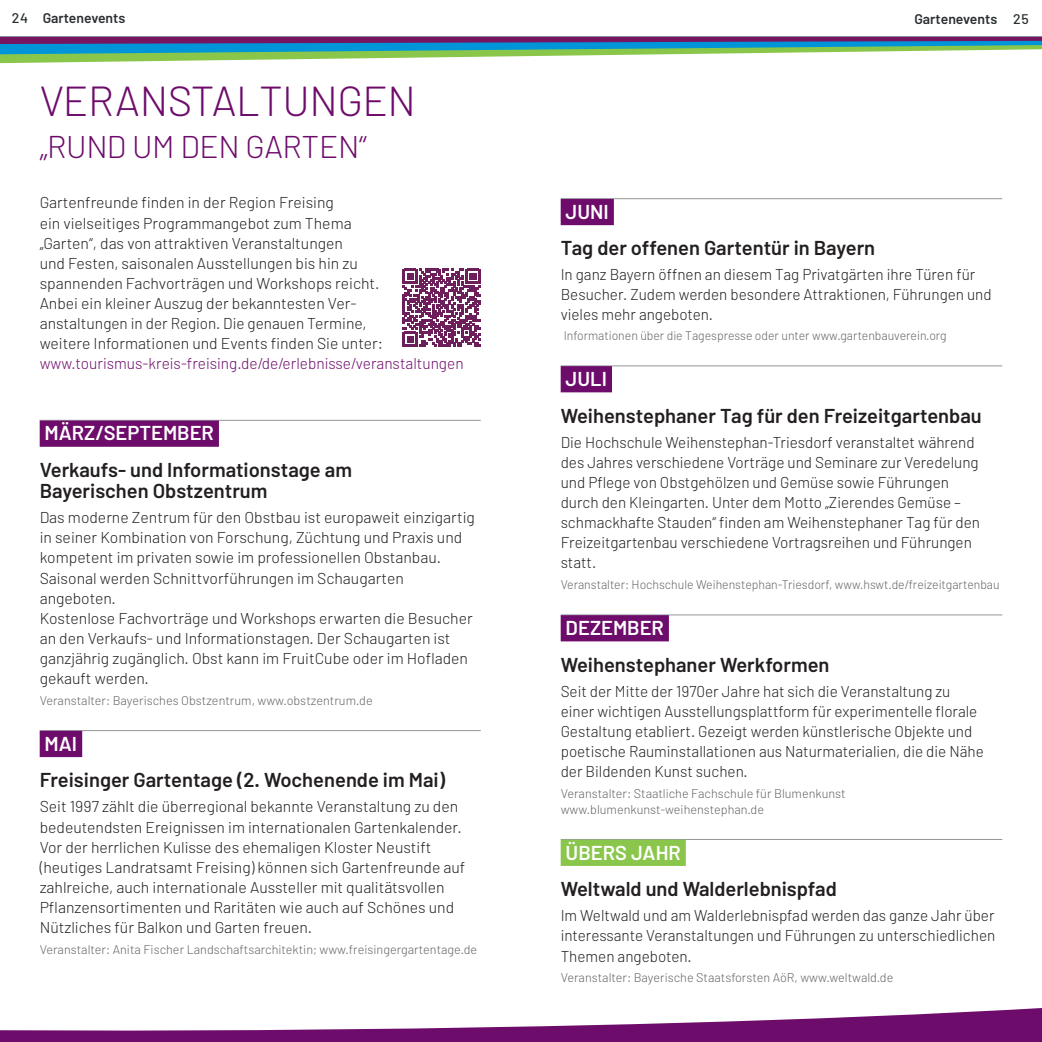
<style>
.page{position:relative;width:1042px;height:1042px;background:#fff}
.page>*{position:absolute;margin:0;border:0;box-sizing:border-box;transform-origin:0 0}
.t1{font:300 42px "Barlow";letter-spacing:-.01em;color:#6e0c6b}
.t2{font:300 31.5px "Barlow";letter-spacing:-.01em;color:#6e0c6b}
.t3{font:600 20.12px/21px "Barlow";color:#231f20}
.t4{font:600 20.12px "Barlow";color:#fff}
.t5{font:300 15.75px/20.1px "Barlow";color:#231f20}
.t6{font:300 15.75px "Barlow";color:#6e0c6b}
.t7{font:600 14px "Barlow";color:#292e31}
.t8{font:300 12.6px/15.8px "Barlow";color:#636366}
.s1{font-weight:500}
</style>
<div class="page">
<hr style="left:40px;top:420px;width:441px;height:1px;background:#939598">
<div style="left:40px;top:420px;width:179px;height:27px;background:#6e0c6b"></div>
<hr style="left:40px;top:730px;width:441px;height:1px;background:#939598">
<div style="left:40px;top:731px;width:42px;height:26px;background:#6e0c6b"></div>
<hr style="left:561px;top:198px;width:441px;height:1px;background:#939598">
<div style="left:561px;top:199px;width:53px;height:26px;background:#6e0c6b"></div>
<hr style="left:561px;top:366px;width:441px;height:1px;background:#939598">
<div style="left:561px;top:366px;width:51px;height:26px;background:#6e0c6b"></div>
<hr style="left:561px;top:614px;width:441px;height:1px;background:#939598">
<div style="left:561px;top:615px;width:108px;height:26px;background:#6e0c6b"></div>
<hr style="left:561px;top:839px;width:441px;height:1px;background:#939598">
<div style="left:561px;top:839px;width:125px;height:27px;background:#8ac64b"></div>
<svg style="left:403px;top:269px;width:77px;height:77px"></svg>
<svg style="left:0;top:36px;width:1042px;height:28px"></svg>
<svg style="left:0;top:37px;width:1042px;height:26px"></svg>
<svg style="left:0;top:1008px;width:1042px;height:34px"></svg>
<p class="t7" style="left:12px;top:9px;width:115px"><span class="s1">24</span> Gartenevents</p>
<p class="t7" style="left:914px;top:10px;width:116px">Gartenevents <span class="s1">25</span></p>
<h1 class="t1" style="left:40px;top:75px;width:378px">VERANSTALTUNGEN</h1>
<h2 class="t2" style="left:40px;top:127px;width:328px">„RUND UM DEN GARTEN“</h2>
<p class="t5" style="left:40px;top:192px;width:345px">Gartenfreunde finden in der Region Freising<br>ein vielseitiges Programmangebot zum Thema „Garten“, das von attraktiven Veranstaltungen<br>und Festen, saisonalen Ausstellungen bis hin zu spannenden Fachvorträgen und Workshops reicht.<br>Anbei ein kleiner Auszug der bekanntesten Ver&shy;anstaltungen in der Region. Die genauen Termine, weitere Informationen und Events finden Sie unter:</p>
<p class="t6" style="left:40px;top:354px;width:425px">www.tourismus-kreis-freising.de/de/erlebnisse/veranstaltungen</p>
<p class="t4" style="left:45px;top:421px;width:171px">MÄRZ/SEPTEMBER</p>
<p class="t3" style="left:40px;top:459px;width:314px">Verkaufs- und Informationstage am<br>Bayerischen Obstzentrum</p>
<p class="t5" style="left:40px;top:507px;width:437px">Das moderne Zentrum für den Obstbau ist europaweit einzigartig in seiner Kombination von Forschung, Züchtung und Praxis und kompetent im privaten sowie im professionellen Obstanbau.<br>Saisonal werden Schnittvorführungen im Schaugarten angeboten.<br>Kostenlose Fachvorträge und Workshops erwarten die Besucher an den Verkaufs- und Informationstagen. Der Schaugarten ist ganzjährig zugänglich. Obst kann im FruitCube oder im Hofladen gekauft werden.</p>
<p class="t8" style="left:40px;top:692px;width:334px">Veranstalter: Bayerisches Obstzentrum, www.obstzentrum.de</p>
<p class="t4" style="left:45px;top:731px;width:34px">MAI</p>
<p class="t3" style="left:40px;top:769px;width:407px">Freisinger Gartentage (2. Wochenende im Mai)</p>
<p class="t5" style="left:40px;top:796px;width:427px">Seit 1997 zählt die überregional bekannte Veranstaltung zu den bedeutendsten Ereignissen im internationalen Gartenkalender.<br>Vor der herrlichen Kulisse des ehemaligen Kloster Neustift (heutiges Landratsamt Freising) können sich Gartenfreunde auf zahlreiche, auch internationale Aussteller mit qualitätsvollen Pflanzensortimenten und Raritäten wie auch auf Schönes und Nützliches für Balkon und Garten freuen.</p>
<p class="t8" style="left:40px;top:941px;width:439px">Veranstalter: Anita Fischer Landschaftsarchitektin; www.freisingergartentage.de</p>
<p class="t4" style="left:566px;top:199px;width:45px">JUNI</p>
<p class="t3" style="left:561px;top:237px;width:316px">Tag der offenen Gartentür in Bayern</p>
<p class="t5" style="left:561px;top:264px;width:432px">In ganz Bayern öffnen an diesem Tag Privatgärten ihre Türen für<br>Besucher. Zudem werden besondere Attraktionen, Führungen und vieles mehr angeboten.</p>
<p class="t8" style="left:564px;top:327px;width:384px">Informationen über die Tagespresse oder unter www.gartenbauverein.org</p>
<p class="t4" style="left:566px;top:366px;width:43px">JULI</p>
<p class="t3" style="left:561px;top:404px;width:422px">Weihenstephaner Tag für den Freizeitgartenbau</p>
<p class="t5" style="left:561px;top:431px;width:421px">Die Hochschule Weihenstephan-Triesdorf veranstaltet während des Jahres verschiedene Vorträge und Seminare zur Veredelung und Pflege von Obstgehölzen und Gemüse sowie Führungen durch den Kleingarten. Unter dem Motto „Zierendes Gemüse – schmackhafte Stauden“ finden am Weihenstephaner Tag für den Freizeitgartenbau verschiedene Vortragsreihen und Führungen statt.</p>
<p class="t8" style="left:561px;top:576px;width:440px">Veranstalter: Hochschule Weihenstephan-Triesdorf, www.hswt.de/freizeitgartenbau</p>
<p class="t4" style="left:566px;top:615px;width:100px">DEZEMBER</p>
<p class="t3" style="left:561px;top:653px;width:270px">Weihenstephaner Werkformen</p>
<p class="t5" style="left:561px;top:680px;width:425px">Seit der Mitte der 1970er Jahre hat sich die Veranstaltung zu einer wichtigen Ausstellungsplattform für experimentelle florale Gestaltung etabliert. Gezeigt werden künstlerische Objekte und poetische Rauminstallationen aus Naturmaterialien, die die Nähe der Bildenden Kunst suchen.</p>
<p class="t8" style="left:561px;top:785px;width:286px">Veranstalter: Staatliche Fachschule für Blumenkunst www.blumenkunst-weihenstephan.de</p>
<p class="t4" style="left:566px;top:840px;width:117px">ÜBERS JAHR</p>
<p class="t3" style="left:561px;top:878px;width:278px">Weltwald und Walderlebnispfad</p>
<p class="t5" style="left:561px;top:905px;width:436px;text-align:justify">Im Weltwald und am Walderlebnispfad werden das ganze Jahr über interessante Veranstaltungen und Führungen zu unterschiedlichen Themen angeboten.</p>
<p class="t8" style="left:561px;top:969px;width:334px">Veranstalter: Bayerische Staatsforsten AöR, www.weltwald.de</p>
</div>
